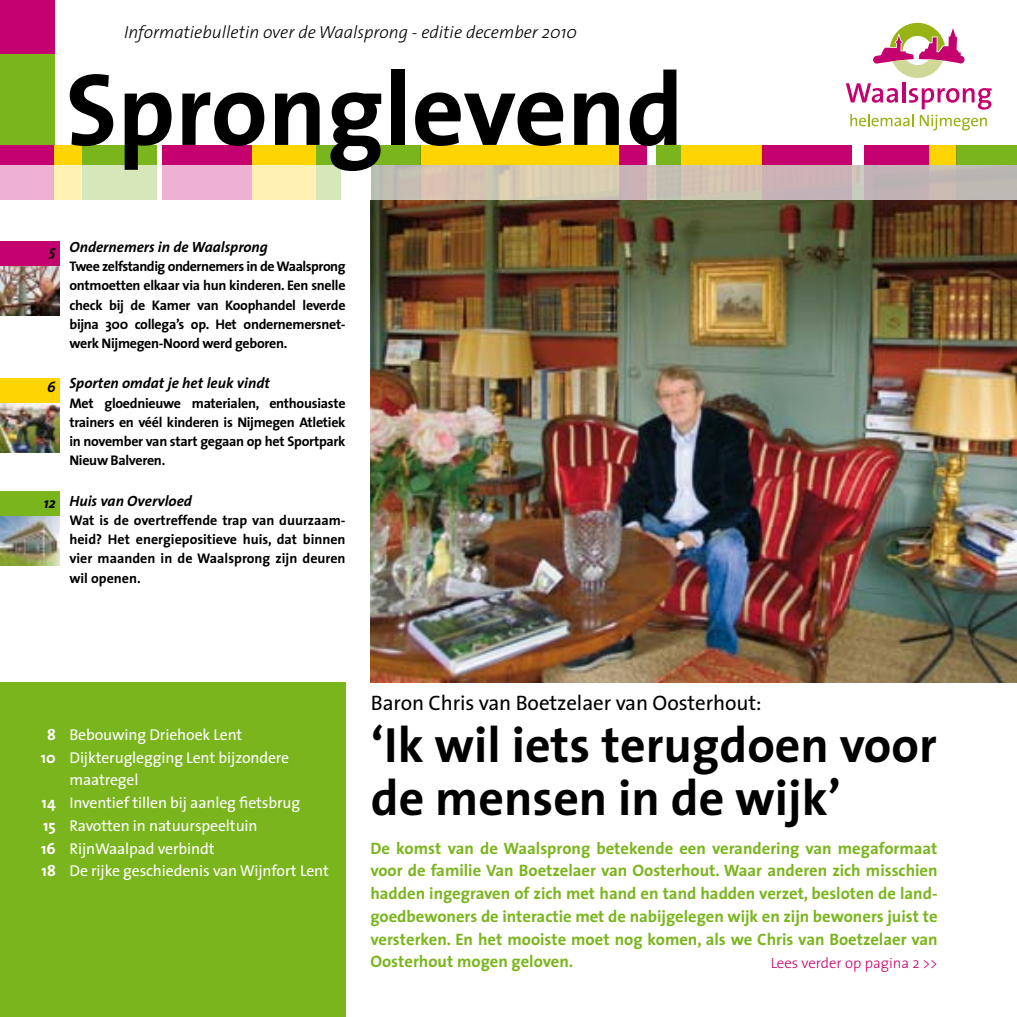
<style>
.page{position:relative;width:1017px;height:1017px;background:#fff}
.page>*{position:absolute;margin:0;border:0;box-sizing:border-box;transform-origin:0 0}
.t1{font:700 103.25px "The Sans";color:#000}
.t2{font:700 49.88px/52.5px "The Sans";color:#000}
.t3{font:21px "The Sans";letter-spacing:-.005em;color:#000}
.t4{font:italic 300 17.5px "The Sans";color:#000}
.Intro{font:700 16.62px/22.8px "The Sans";color:#7ab51d;text-align:justify}
.t5{font:15.75px/22.8px "The Sans";letter-spacing:-.01em;color:#fff}
.t6{font:700 15.75px "The Sans";color:#fff}
.t7{font:italic 700 14.88px "The Sans";color:#000}
.t8{font:300 14.88px "The Sans";color:#c5006f}
.t9{font:700 14px/19.2px "The Sans";letter-spacing:-.02em;color:#000;text-align:justify}
</style>
<div class="page">
<img style="left:371px;top:200px;width:646px;height:482px">
<div style="left:0;top:0;width:55px;height:55px;background:#c5006f"></div>
<div style="left:0;top:55px;width:55px;height:91px;background:#7ab51d"></div>
<div style="left:0;top:146px;width:55px;height:54px;background:#c5006f"></div>
<div style="left:55px;top:146px;width:27px;height:54px;background:#ffd400"></div>
<div style="left:82px;top:146px;width:74px;height:54px;background:#7ab51d"></div>
<div style="left:162px;top:146px;width:90px;height:54px;background:#c5006f"></div>
<div style="left:252px;top:146px;width:64px;height:54px;background:#ffd400"></div>
<div style="left:316px;top:146px;width:25px;height:54px;background:#7ab51d"></div>
<div style="left:371px;top:146px;width:49px;height:54px;background:#7ab51d"></div>
<div style="left:420px;top:146px;width:199px;height:54px;background:#ffd400"></div>
<div style="left:619px;top:146px;width:27px;height:54px;background:#c5006f"></div>
<div style="left:656px;top:146px;width:25px;height:54px;background:#7ab51d"></div>
<div style="left:681px;top:146px;width:82px;height:54px;background:#ffd400"></div>
<div style="left:763px;top:146px;width:89px;height:54px;background:#c5006f"></div>
<div style="left:864px;top:146px;width:65px;height:54px;background:#c5006f"></div>
<div style="left:929px;top:146px;width:27px;height:54px;background:#ffd400"></div>
<div style="left:956px;top:146px;width:61px;height:54px;background:#7ab51d"></div>
<svg style="left:0;top:166px;width:1017px;height:34px;background:#d7c7ba"></svg>
<img style="left:0;top:266px;width:60px;height:49px">
<div style="left:0;top:241px;width:60px;height:25px;background:#c5006f"></div>
<img style="left:0;top:403px;width:60px;height:49px">
<div style="left:0;top:378px;width:60px;height:25px;background:#ffd400"></div>
<img style="left:0;top:516px;width:60px;height:50px">
<div style="left:0;top:491px;width:60px;height:25px;background:#7ab51d"></div>
<div style="left:0;top:682px;width:345px;height:335px;background:#7ab51d"></div>
<svg style="left:846px;top:23px;width:146px;height:108px"></svg>
<p class="t4" style="left:124px;top:17px;width:455px">Informatiebulletin over de Waalsprong - editie december 2010</p>
<p class="t1" style="left:66px;top:24px;width:620px">Spronglevend</p>
<p class="t7" style="left:49px;top:239px;width:8px">5</p>
<p class="t7" style="left:47px;top:375px;width:10px">6</p>
<p class="t7" style="left:44px;top:491px;width:13px">12</p>
<p class="t7" style="left:69px;top:234px;width:200px">Ondernemers in de Waalsprong</p>
<p class="t9" style="left:69px;top:256px;width:278px">Twee zelfstandig ondernemers in de Waalsprong ontmoetten elkaar via hun kinderen. Een snelle check bij de Kamer van Koophandel leverde bijna 300 collega’s op. Het ondernemersnet&shy;werk Nijmegen-Noord werd geboren.</p>
<p class="t7" style="left:69px;top:371px;width:202px">Sporten omdat je het leuk vindt</p>
<p class="t9" style="left:69px;top:393px;width:278px">Met gloednieuwe materialen, enthousiaste trainers en véél kinderen is Nijmegen Atletiek in november van start gegaan op het Sportpark Nieuw Balveren.</p>
<p class="t7" style="left:69px;top:488px;width:124px">Huis van Overvloed</p>
<p class="t9" style="left:69px;top:510px;width:278px">Wat is de overtreffende trap van duurzaam&shy;heid? Het energiepositieve huis, dat binnen vier maanden in de Waalsprong zijn deuren wil openen.</p>
<p class="t6" style="left:47px;top:721px;width:10px">8</p>
<p class="t6" style="left:41px;top:744px;width:16px">10</p>
<p class="t6" style="left:42px;top:790px;width:16px">14</p>
<p class="t6" style="left:43px;top:812px;width:14px">15</p>
<p class="t6" style="left:41px;top:835px;width:16px">16</p>
<p class="t6" style="left:42px;top:858px;width:16px">18</p>
<p class="t5" style="left:69px;top:723px;width:174px">Bebouwing Driehoek Lent</p>
<p class="t5" style="left:69px;top:745px;width:221px">Dijkteruglegging Lent bijzondere maatregel</p>
<p class="t5" style="left:69px;top:791px;width:232px">Inventief tillen bij aanleg fietsbrug</p>
<p class="t5" style="left:69px;top:814px;width:190px">Ravotten in natuurspeeltuin</p>
<p class="t5" style="left:69px;top:836px;width:147px">RijnWaalpad verbindt</p>
<p class="t5" style="left:69px;top:859px;width:261px">De rijke geschiedenis van Wijnfort Lent</p>
<p class="t3" style="left:371px;top:685px;width:392px">Baron Chris van Boetzelaer van Oosterhout:</p>
<p class="t2" style="left:371px;top:718px;width:567px">‘Ik wil iets terugdoen voor de mensen in de wijk’</p>
<p class="Intro" style="left:370px;top:836px;width:569px">De komst van de Waalsprong betekende een verandering van megaformaat voor de familie Van Boetzelaer van Oosterhout. Waar anderen zich misschien hadden ingegraven of zich met hand en tand hadden verzet, besloten de land&shy;goedbewoners de interactie met de nabijgelegen wijk en zijn bewoners juist te versterken. En het mooiste moet nog komen, als we Chris van Boetzelaer van Oosterhout mogen geloven.</p>
<p class="t8" style="left:771px;top:950px;width:168px">Lees verder op pagina 2 &gt;&gt;</p>
</div>
